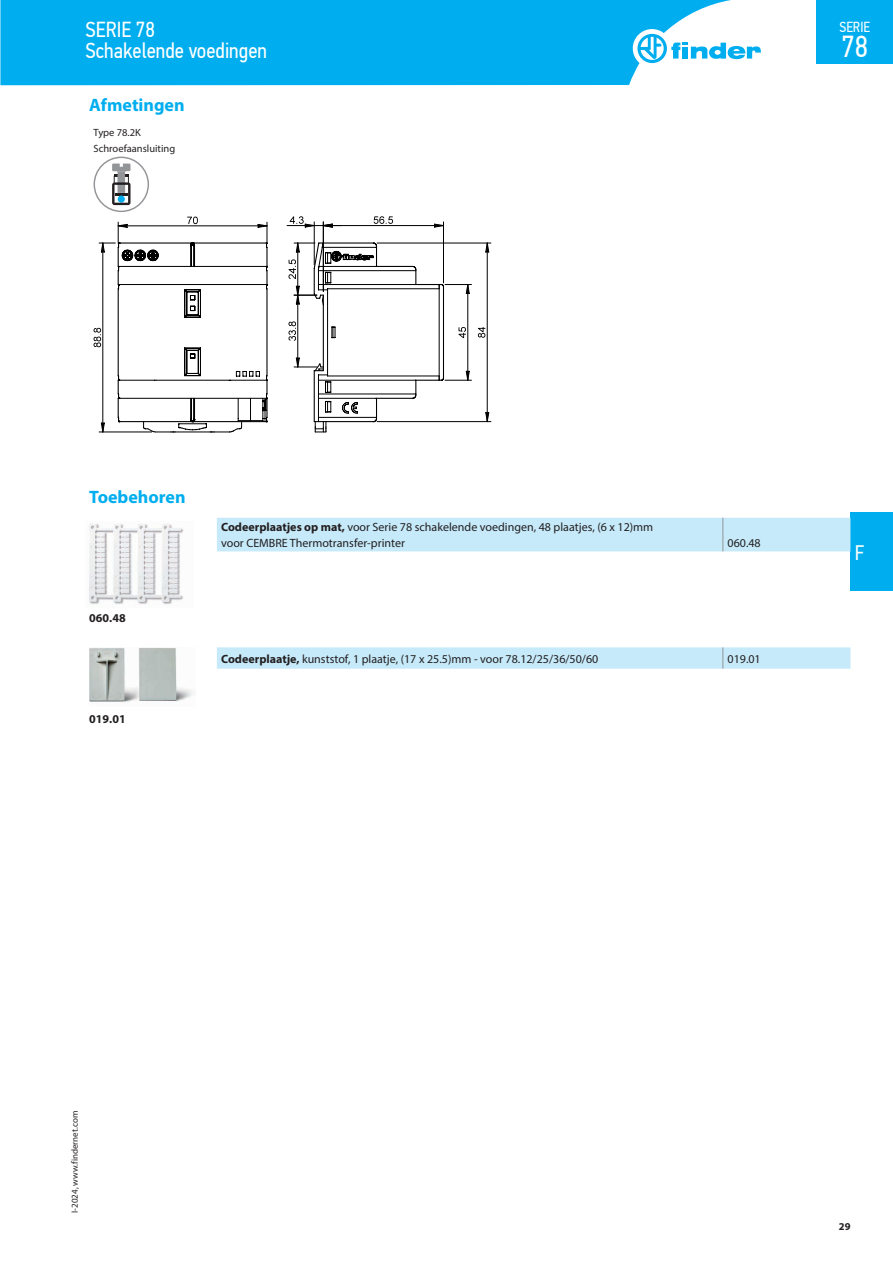
<style>
.page{position:relative;width:893px;height:1263px;background:#fff}
.page>*{position:absolute;margin:0;border:0;box-sizing:border-box;transform-origin:0 0}
.t1{font:30.3px "PF Din Text Cond Pro";color:#fff}
.t2{font:21.75px/21px "PF Din Text Cond Pro";color:#fff}
.t3{font:21px "PF Din Text Cond Pro";color:#fff}
.t4{font:700 18px "Myriad Pro";color:#00aeef}
.t5{font:14.55px "PF Din Text Cond Pro";color:#fff}
.t6{font:12px/16.2px "Myriad Pro";color:#231f20}
.t7{font:700 12px "Myriad Pro";color:#231f20}
.t8{font:10.5px/16.2px "Myriad Pro";color:#231f20}
.t9{font:700 10.5px "Myriad Pro";color:#231f20}
.t10{font:9px "Myriad Pro";color:#231f20}
.s1{font-weight:700}
</style>
<div class="page">
<div style="left:850px;top:512px;width:43px;height:79px;background:#00aeef"></div>
<div style="left:94px;top:157px;width:55px;height:55px;border:1px solid #939598;border-radius:50%"></div>
<svg style="left:112px;top:164px;width:18px;height:41px"></svg>
<hr style="left:377px;top:243px;width:114px;height:1px;background:#000001">
<hr style="left:377px;top:421px;width:114px;height:1px;background:#000001">
<svg style="left:478px;top:327px;width:7px;height:11px"></svg>
<svg style="left:486px;top:243px;width:3px;height:9px"></svg>
<svg style="left:486px;top:412px;width:3px;height:10px"></svg>
<hr style="left:487px;top:243px;width:1px;height:179px;background:#000001">
<svg style="left:94px;top:217px;width:174px;height:216px"></svg>
<hr style="left:103px;top:243px;width:1px;height:189px;background:#000001">
<hr style="left:314px;top:222px;width:1px;height:43px;background:#000001">
<svg style="left:290px;top:216px;width:24px;height:11px"></svg>
<hr style="left:287px;top:225px;width:54px;height:1px;background:#000001">
<hr style="left:323px;top:222px;width:1px;height:69px;background:#000001">
<hr style="left:443px;top:222px;width:1px;height:61px;background:#000001">
<svg style="left:374px;top:216px;width:19px;height:8px"></svg>
<svg style="left:324px;top:224px;width:8px;height:3px"></svg>
<svg style="left:434px;top:224px;width:9px;height:3px"></svg>
<hr style="left:323px;top:225px;width:120px;height:1px;background:#000001">
<svg style="left:288px;top:242px;width:183px;height:190px"></svg>
<hr style="left:297px;top:243px;width:1px;height:52px;background:#000001">
<svg style="left:217px;top:518px;width:633px;height:151px"></svg>
<svg style="left:722px;top:647px;width:1px;height:22px"></svg>
<hr style="left:722px;top:518px;width:1px;height:33px;background:#939598">
<img style="left:89px;top:524px;width:95px;height:81px">
<img style="left:89px;top:647px;width:104px;height:56px">
<div style="left:0;top:0;width:731px;height:85px;background:#00aeef"></div>
<div style="left:633px;top:29px;width:38px;height:39px;background:#fff;border-radius:50%"></div>
<svg style="left:637px;top:34px;width:124px;height:29px"></svg>
<div style="left:816px;top:0;width:77px;height:64px;background:#00aeef"></div>
<h2 class="t2" style="left:85px;top:19px;width:183px">SERIE 78<br>Schakelende voedingen</h2>
<h3 class="t4" style="left:89px;top:93px;width:97px">Afmetingen</h3>
<p class="t8" style="left:94px;top:124px;width:83px">Type 78.2K<br>Schroefaansluiting</p>
<p class="t5" style="left:839px;top:19px;width:32px">SERIE</p>
<h1 class="t1" style="left:841px;top:28px;width:28px">78</h1>
<h3 class="t4" style="left:89px;top:485px;width:98px">Toebehoren</h3>
<p class="t7" style="left:89px;top:610px;width:38px">060.48</p>
<p class="t7" style="left:89px;top:711px;width:38px">019.01</p>
<p class="t6" style="left:221px;top:519px;width:434px"><span class="s1">Codeerplaatjes op mat,</span> voor Serie 78 schakelende voedingen, 48 plaatjes, (6 x 12)mm voor CEMBRE Thermotransfer-printer</p>
<p class="t6" style="left:727px;top:535px;width:35px">060.48</p>
<p class="t6" style="left:221px;top:650px;width:379px"><span class="s1">Codeerplaatje,</span> kunststof, 1 plaatje, (17 x 25.5)mm - voor 78.12/25/36/50/60</p>
<p class="t6" style="left:727px;top:650px;width:35px">019.01</p>
<h3 class="t3" style="left:855px;top:540px;width:11px">F</h3>
<p class="t10" style="left:69px;top:1213px;width:103px;rotate:-90deg">I-2024, www.findernet.com</p>
<p class="t9" style="left:839px;top:1219px;width:13px">29</p>
</div>
